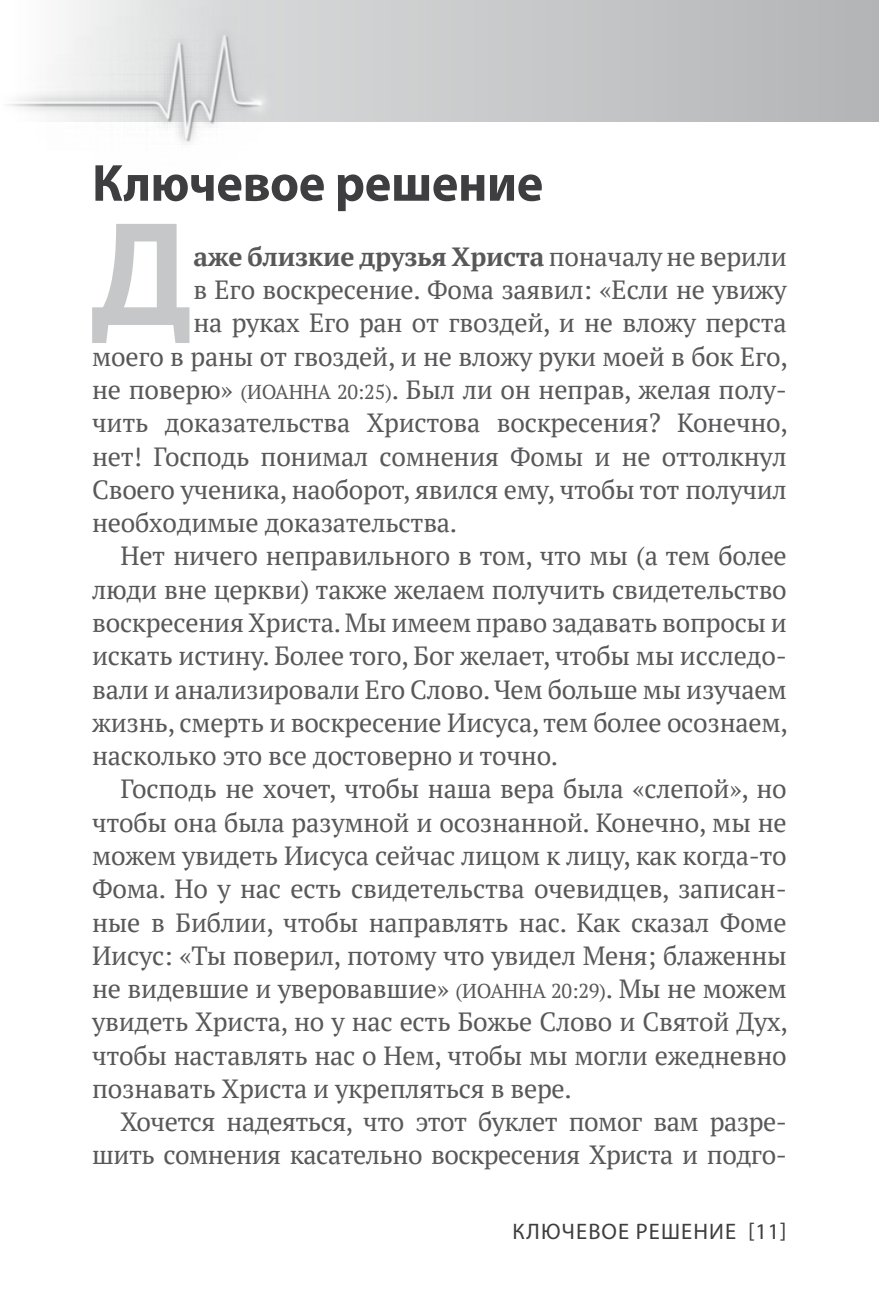
<style>
.page{position:relative;width:879px;height:1312px;background:#fff}
.page>*{position:absolute;margin:0;border:0;box-sizing:border-box;transform-origin:0 0}
.t1{font:700 144.25px "PT Sans";color:#c6c7c8}
.t2{font:700 52.5px "Myriad Pro";letter-spacing:-.005em;color:#3e3d40;scale:.96 1}
.t3{font:26.25px "PT Serif";letter-spacing:-.01em;color:#58585a}
.t4{font:700 26.25px "PT Serif";letter-spacing:-.01em;color:#58585a}
.t5{font:22.5px "Myriad Pro";letter-spacing:.05em;color:#3e3d40}
.s1{font-weight:400}
.s2{font-size:20px}
</style>
<div class="page">
<svg style="left:273px;top:0;width:606px;height:122px;background:#c4c5c6"></svg>
<img style="left:7px;top:0;width:266px;height:145px">
<h2 class="t2" style="left:92px;top:149px;width:471px">Ключевое решение</h2>
<h1 class="t1" style="left:92px;top:179px;width:101px">Д</h1>
<p class="t4" style="left:193px;top:239px;width:595px">аже близкие друзья Христа <span class="s1">поначалу не верили</span></p>
<p class="t3" style="left:193px;top:273px;width:595px">в Его воскресение. Фома заявил: «Если не увижу</p>
<p class="t3" style="left:193px;top:306px;width:595px">на руках Его ран от гвоздей, и не вложу перста</p>
<p class="t3" style="left:92px;top:339px;width:697px">моего в раны от гвоздей, и не вложу руки моей в бок Его,</p>
<p class="t3" style="left:92px;top:372px;width:696px">не поверю» <span class="s2">(ИОАННА 20:25)</span>. Был ли он неправ, желая полу-</p>
<p class="t3" style="left:92px;top:406px;width:697px">чить доказательства Христова воскресения? Конечно,</p>
<p class="t3" style="left:92px;top:439px;width:696px">нет! Господь понимал сомнения Фомы и не оттолкнул</p>
<p class="t3" style="left:92px;top:472px;width:696px">Своего ученика, наоборот, явился ему, чтобы тот получил</p>
<p class="t3" style="left:92px;top:505px;width:367px">необходимые доказательства.</p>
<p class="t3" style="left:120px;top:539px;width:668px">Нет ничего неправильного в том, что мы (а тем более</p>
<p class="t3" style="left:92px;top:572px;width:696px">люди вне церкви) также желаем получить свидетельство</p>
<p class="t3" style="left:92px;top:605px;width:696px">воскресения Христа. Мы имеем право задавать вопросы и</p>
<p class="t3" style="left:92px;top:639px;width:696px">искать истину. Более того, Бог желает, чтобы мы исследо-</p>
<p class="t3" style="left:92px;top:672px;width:696px">вали и анализировали Его Слово. Чем больше мы изучаем</p>
<p class="t3" style="left:92px;top:705px;width:697px">жизнь, смерть и воскресение Иисуса, тем более осознаем,</p>
<p class="t3" style="left:92px;top:738px;width:467px">насколько это все достоверно и точно.</p>
<p class="t3" style="left:120px;top:772px;width:668px">Господь не хочет, чтобы наша вера была «слепой», но</p>
<p class="t3" style="left:92px;top:805px;width:696px">чтобы она была разумной и осознанной. Конечно, мы не</p>
<p class="t3" style="left:92px;top:838px;width:696px">можем увидеть Иисуса сейчас лицом к лицу, как когда-то</p>
<p class="t3" style="left:92px;top:871px;width:696px">Фома. Но у нас есть свидетельства очевидцев, записан-</p>
<p class="t3" style="left:92px;top:905px;width:696px">ные в Библии, чтобы направлять нас. Как сказал Фоме</p>
<p class="t3" style="left:92px;top:938px;width:696px">Иисус: «Ты поверил, потому что увидел Меня; блаженны</p>
<p class="t3" style="left:92px;top:971px;width:696px">не видевшие и уверовавшие» <span class="s2">(ИОАННА 20:29)</span>. Мы не можем</p>
<p class="t3" style="left:92px;top:1004px;width:697px">увидеть Христа, но у нас есть Божье Слово и Святой Дух,</p>
<p class="t3" style="left:92px;top:1037px;width:696px">чтобы наставлять нас о Нем, чтобы мы могли ежедневно</p>
<p class="t3" style="left:92px;top:1071px;width:481px">познавать Христа и укрепляться в вере.</p>
<p class="t3" style="left:120px;top:1104px;width:668px">Хочется надеяться, что этот буклет помог вам разре-</p>
<p class="t3" style="left:92px;top:1137px;width:696px">шить сомнения касательно воскресения Христа и подго-</p>
<p class="t5" style="left:512px;top:1217px;width:276px">Ключевое решение [11]</p>
</div>
